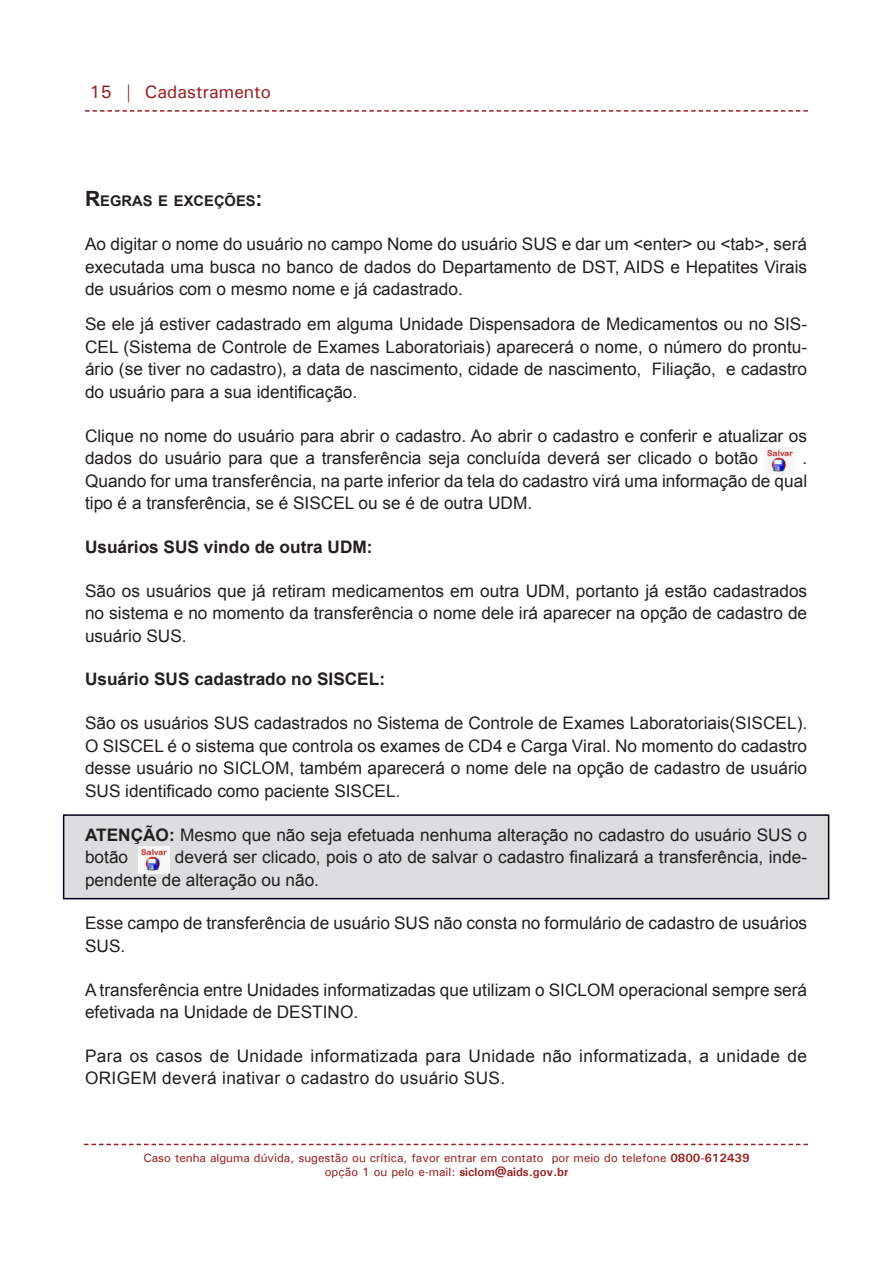
<style>
.page{position:relative;width:893px;height:1263px;background:#fff}
.page>*{position:absolute;margin:0;border:0;box-sizing:border-box;transform-origin:0 0}
.t1{font:500 18px "Univers";color:#991f22}
.Corpo{font:17.25px/22.5px "Arial";color:#231f20;text-align:justify}
.Corpo-2{font:17.25px/22.5px "Arial";letter-spacing:.02em;color:#231f20}
.Corpo-3{font:700 17.25px "Arial";color:#231f20}
.Corpo-4{font:700 14.7px "Arial";color:#231f20}
.t2{font:500 12px/14.4px "Univers";color:#991f22;text-align:center}
.s1{font-size:21px}
.s2{font-weight:700}
</style>
<div class="page">
<svg style="left:85px;top:110px;width:723px;height:2px"></svg>
<svg style="left:84px;top:1144px;width:724px;height:1px"></svg>
<div style="left:63px;top:814px;width:766px;height:85px;background:#dcdddf;border:2px solid #00001b"></div>
<img style="left:765px;top:448px;width:29px;height:25px">
<img style="left:139px;top:847px;width:31px;height:26px">
<p class="t1" style="left:90px;top:80px;width:183px">15 | Cadastramento</p>
<p class="Corpo-4" style="left:85px;top:191px;width:179px"><span class="s1">R</span>EGRAS E EXCEÇÕES<span class="s1">:</span></p>
<p class="Corpo" style="left:85px;top:233px;width:724px">Ao digitar o nome do usuário no campo Nome do usuário SUS e dar um &lt;enter&gt; ou &lt;tab&gt;, será executada uma busca no banco de dados do Departamento de DST, AIDS e Hepatites Virais de usuários com o mesmo nome e já cadastrado.</p>
<p class="Corpo" style="left:85px;top:313px;width:724px">Se ele já estiver cadastrado em alguma Unidade Dispensadora de Medicamentos ou no SIS-CEL (Sistema de Controle de Exames Laboratoriais) aparecerá o nome, o número do prontu&shy;ário (se tiver no cadastro), a data de nascimento, cidade de nascimento, Filiação, e cadastro do usuário para a sua identificação.</p>
<p class="Corpo" style="left:85px;top:424px;width:724px">Clique no nome do usuário para abrir o cadastro. Ao abrir o cadastro e conferir e atualizar os dados do usuário para que a transferência seja concluída deverá ser clicado o botão</p>
<p class="Corpo" style="left:85px;top:447px;width:724px;text-indent:717px">.<br>Quando for uma transferência, na parte inferior da tela do cadastro virá uma informação de qual tipo é a transferência, se é SISCEL ou se é de outra UDM.</p>
<p class="Corpo-3" style="left:85px;top:535px;width:289px">Usuários SUS vindo de outra UDM:</p>
<p class="Corpo" style="left:85px;top:580px;width:724px">São os usuários que já retiram medicamentos em outra UDM, portanto já estão cadastrados no sistema e no momento da transferência o nome dele irá aparecer na opção de cadastro de usuário SUS.</p>
<p class="Corpo-3" style="left:85px;top:668px;width:302px">Usuário SUS cadastrado no SISCEL:</p>
<p class="Corpo" style="left:85px;top:712px;width:724px">São os usuários SUS cadastrados no Sistema de Controle de Exames Laboratoriais(SISCEL).<br>O SISCEL é o sistema que controla os exames de CD4 e Carga Viral. No momento do cadastro desse usuário no SICLOM, também aparecerá o nome dele na opção de cadastro de usuário SUS identificado como paciente SISCEL.</p>
<p class="Corpo" style="left:85px;top:823px;width:724px"><span class="s2">ATENÇÃO:</span> Mesmo que não seja efetuada nenhuma alteração no cadastro do usuário SUS o botão</p>
<p class="Corpo" style="left:85px;top:846px;width:724px;text-indent:90px">deverá ser clicado, pois o ato de salvar o cadastro finalizará a transferência, inde&shy;pendente de alteração ou não.</p>
<p class="Corpo" style="left:85px;top:912px;width:724px">Esse campo de transferência de usuário SUS não consta no formulário de cadastro de usuários<br>SUS.</p>
<p class="Corpo" style="left:85px;top:978px;width:724px">A transferência entre Unidades informatizadas que utilizam o SICLOM operacional sempre será efetivada na Unidade de DESTINO.</p>
<p class="Corpo-2" style="left:85px;top:1045px;width:723px">Para os casos de Unidade informatizada para Unidade não informatizada, a unidade de<br>ORIGEM deverá inativar o cadastro do usuário SUS.</p>
<p class="t2" style="left:143px;top:1150px;width:608px">Caso tenha alguma dúvida, sugestão ou crítica, favor entrar em contato por meio do telefone <span class="s2">0800-612439 </span>opção 1 ou pelo e-mail: <span class="s2">siclom@aids.gov.br</span></p>
</div>
